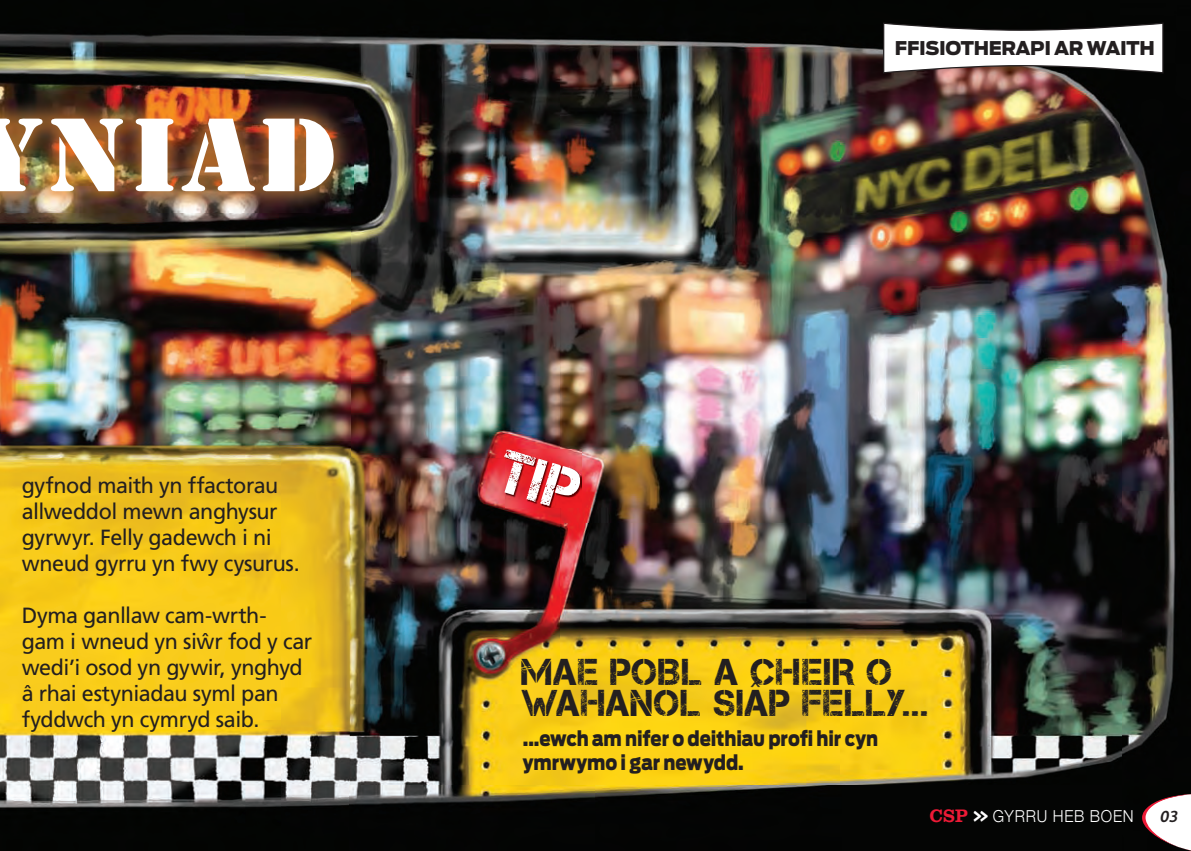
<style>
.page{position:relative;width:1191px;height:851px;background:#fff}
.page>*{position:absolute;margin:0;border:0;box-sizing:border-box;transform-origin:0 0}
.t1{font:97px "Stencil Std";letter-spacing:.04em;color:#fff;scale:1.09 1}
.t2{font:37.4px/31px "Captureit";letter-spacing:.025em;color:#231f20}
.t3{font:22px/26px "Frutiger";letter-spacing:-.02em;color:#231f20}
.t4{font:900 20.2px/23.4px "Antenna";letter-spacing:-.005em;color:#231f20;scale:.87 1}
.t5{font:900 18.8px "Antenna";letter-spacing:-.02em;color:#231f20}
.t6{font:300 16.4px "Helvetica Neue";letter-spacing:.05em;color:#fff;scale:.93 1}
.t7{font:italic 700 16px "FS Albert";color:#231f20}
.s1{font-family:"Clarendon Com";font-weight:700;font-size:18.6px;color:#ed1a36}
.s2{font-family:"FS Albert";font-weight:700;font-size:23px}
</style>
<div class="page">
<img style="left:0;top:0;width:560px;height:130px">
<img style="left:560px;top:0;width:560px;height:785px">
<img style="left:1120px;top:0;width:71px;height:850px">
<img style="left:350px;top:130px;width:210px;height:655px">
<img style="left:0;top:212px;width:350px;height:638px">
<img style="left:350px;top:785px;width:771px;height:65px">
<svg style="left:1142px;top:793px;width:49px;height:57px"></svg>
<svg style="left:882px;top:22px;width:282px;height:52px"></svg>
<img style="left:0;top:94px;width:353px;height:118px">
<svg style="left:494px;top:448px;width:90px;height:64px;background:#ba2328"></svg>
<h1 class="t1" style="left:-28px;top:92px;width:336px">yniad</h1>
<p class="t3" style="left:22px;top:472px;width:280px">gyfnod maith yn ffactorau allweddol mewn anghysur gyrwyr. Felly gadewch i ni wneud gyrru yn fwy cysurus.</p>
<p class="t3" style="left:22px;top:602px;width:292px">Dyma ganllaw cam-wrth&shy;gam i wneud yn siwˆ r fod y car wedi’i osod yn gywir, ynghyd â rhai estyniadau syml pan fyddwch yn cymryd saib.</p>
<p class="t5" style="left:895px;top:37px;width:261px">FFISIOTHERAPI AR WAITH</p>
<h2 class="t2" style="left:521px;top:656px;width:408px">MAE POBL A CHEIR O<br>WAHANOL SIÂP FELLY...</h2>
<p class="t4" style="left:523px;top:727px;width:410px">...ewch am nifer o deithiau profi hir cyn ymrwymo i gar newydd.</p>
<p class="t6" style="left:929px;top:806px;width:221px"><span class="s1">CSP</span> <span class="s2">&gt;&gt;</span> GYRRU HEB BOEN</p>
<p class="t7" style="left:1160px;top:805px;width:19px">03</p>
</div>
